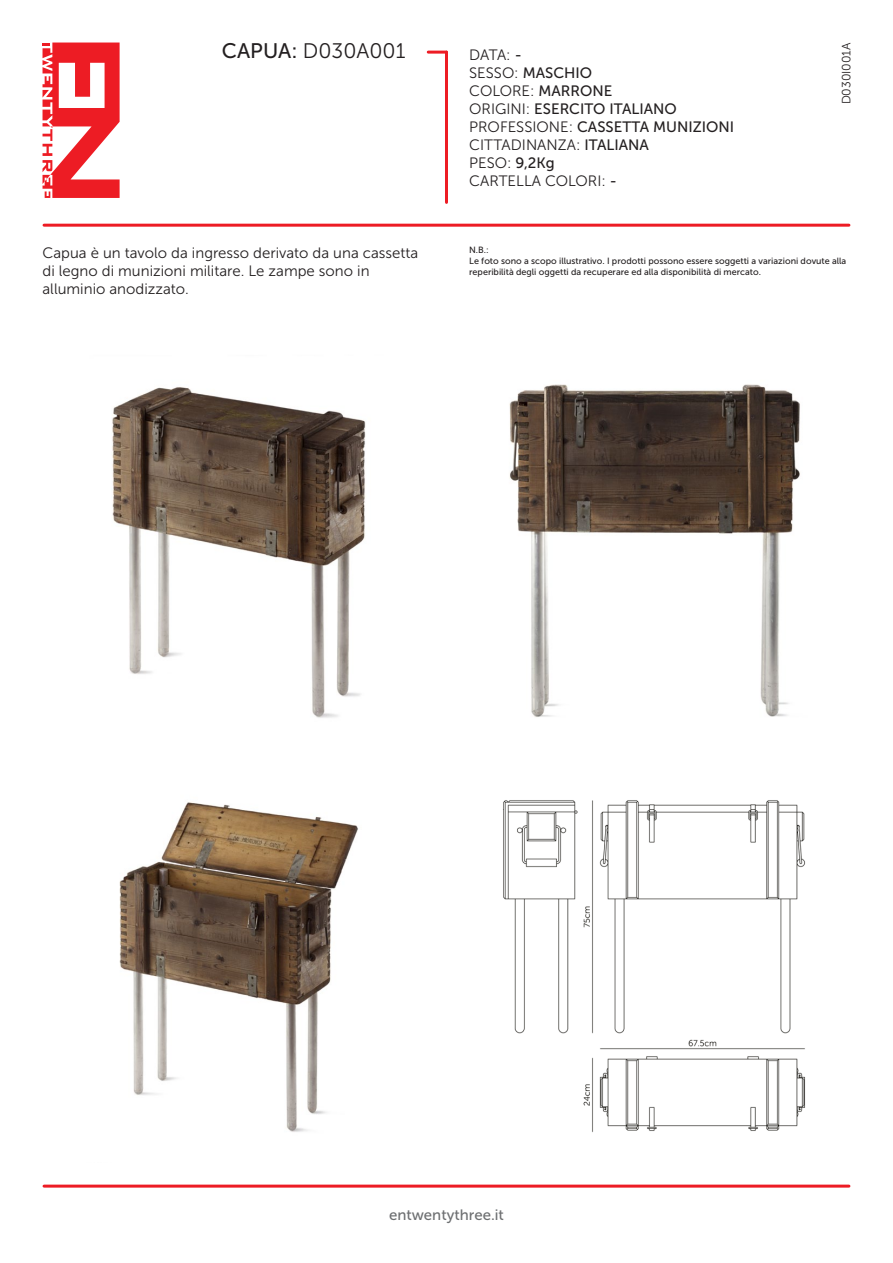
<style>
.page{position:relative;width:893px;height:1263px;background:#fff}
.page>*{position:absolute;margin:0;border:0;box-sizing:border-box;transform-origin:0 0}
.t1{font:21px "Museo Sans 300";color:#231f20}
.t2{font:15px/18px "Museo Sans 300";color:#231f20}
.t3{font:15px/18px "Museo Sans 500";color:#231f20}
.t4{font:15px "Museo Sans 500";color:#6d6f71}
.t5{font:12px "Museo Sans 300";color:#231f20}
.t6{font:9px/10.8px "Museo Sans 500";color:#231f20}
.s1{font-family:"Museo Sans 500"}
.s2{font-family:"Museo Sans 300"}
</style>
<div class="page">
<img style="left:119px;top:802px;width:239px;height:330px">
<img style="left:509px;top:384px;width:291px;height:333px">
<img style="left:503px;top:800px;width:302px;height:333px">
<img style="left:112px;top:387px;width:254px;height:331px">
<svg style="left:43px;top:43px;width:77px;height:155px"></svg>
<hr style="left:44px;top:224px;width:805px;height:3px;background:#ed1c24">
<hr style="left:445px;top:52px;width:3px;height:150px;background:#ed1c24">
<hr style="left:428px;top:51px;width:18px;height:3px;background:#ed1c24">
<hr style="left:44px;top:1184px;width:805px;height:3px;background:#ed1c24">
<h1 class="t1" style="left:222px;top:40px;width:185px"><span class="s1">CAPUA:</span> D030A001</h1>
<p class="t2" style="left:469px;top:46px;width:54px">DATA: <span class="s1">-</span></p>
<p class="t3" style="left:469px;top:64px;width:124px"><span class="s2">SESSO:</span> MASCHIO</p>
<p class="t2" style="left:469px;top:82px;width:145px">COLORE: <span class="s1">MARRONE</span></p>
<p class="t3" style="left:469px;top:100px;width:267px"><span class="s2">ORIGINI:</span> ESERCITO ITALIANO<br><span class="s2">PROFESSIONE:</span> CASSETTA MUNIZIONI</p>
<p class="t2" style="left:469px;top:136px;width:181px">CITTADINANZA: <span class="s1">ITALIANA<br></span>PESO: <span class="s1">9,2Kg<br></span>CARTELLA COLORI: <span class="s1">-</span></p>
<p class="t5" style="left:840px;top:104px;width:63px;rotate:-90deg">D030I001A</p>
<p class="t2" style="left:43px;top:244px;width:377px">Capua è un tavolo da ingresso derivato da una cassetta di legno di munizioni militare. Le zampe sono in alluminio anodizzato.</p>
<p class="t6" style="left:469px;top:245px;width:379px">N.B.:<br>Le foto sono a scopo illustrativo. I prodotti possono essere soggetti a variazioni dovute alla reperibilità degli oggetti da recuperare ed alla disponibilità di mercato.</p>
<p class="t4" style="left:389px;top:1207px;width:116px">entwentythree.it</p>
</div>
